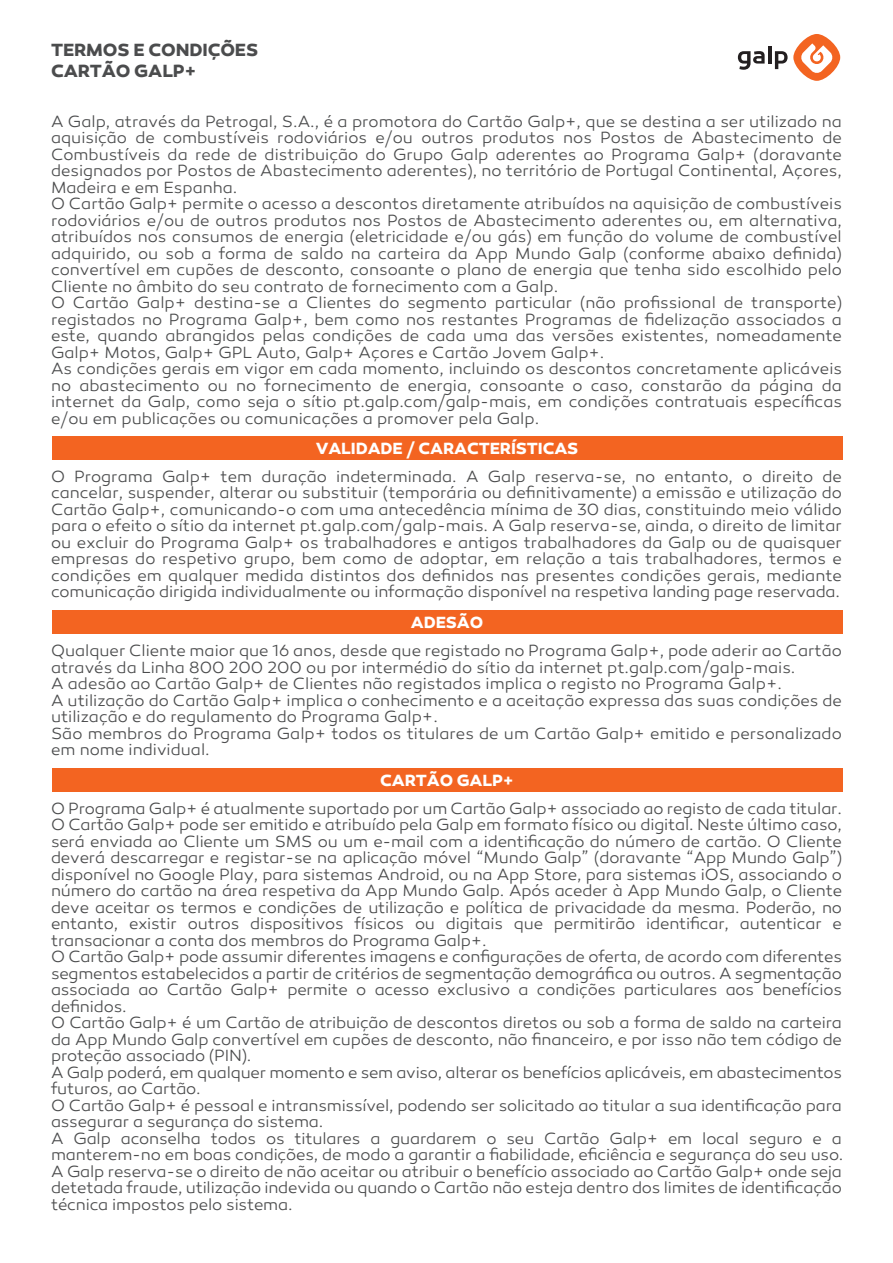
<style>
.page{position:relative;width:893px;height:1263px;background:#fff}
.page>*{position:absolute;margin:0;border:0;box-sizing:border-box;transform-origin:0 0}
.t1{font:700 18px/21.6px "Canaro";letter-spacing:-.01em;color:#4b4c4d}
.t2{font:300 16.5px/16.5px "Canaro";color:#4b4c4d}
.t3{font:700 16.5px "Canaro";letter-spacing:-.01em;color:#fff}
</style>
<div class="page">
<svg style="left:738px;top:51px;width:27px;height:19px"></svg>
<hr style="left:768px;top:46px;width:3px;height:18px;background:#231f20">
<svg style="left:775px;top:51px;width:13px;height:18px"></svg>
<svg style="left:793px;top:34px;width:47px;height:47px"></svg>
<svg style="left:800px;top:43px;width:33px;height:31px"></svg>
<div style="left:52px;top:436px;width:790px;height:23px;background:#f36421"></div>
<div style="left:52px;top:610px;width:790px;height:24px;background:#f36421"></div>
<div style="left:52px;top:768px;width:790px;height:23px;background:#f36421"></div>
<p class="t1" style="left:51px;top:39px;width:209px">TERMOS E CONDIÇÕES<br>CARTÃO GALP+</p>
<p class="t2" style="left:51px;top:113px;width:792px">A Galp, através da Petrogal, S.A., é a promotora do Cartão Galp+, que se destina a ser utilizado na aquisição de combustíveis rodoviários e/ou outros produtos nos Postos de Abastecimento de Combustíveis da rede de distribuição do Grupo Galp aderentes ao Programa Galp+ (doravante designados por Postos de Abastecimento aderentes), no território de Portugal Continental, Açores, Madeira e em Espanha.<br>O Cartão Galp+ permite o acesso a descontos diretamente atribuídos na aquisição de combustíveis rodoviários e/ou de outros produtos nos Postos de Abastecimento aderentes ou, em alternativa, atribuídos nos consumos de energia (eletricidade e/ou gás) em função do volume de combustível adquirido, ou sob a forma de saldo na carteira da App Mundo Galp (conforme abaixo definida) convertível em cupões de desconto, consoante o plano de energia que tenha sido escolhido pelo Cliente no âmbito do seu contrato de fornecimento com a Galp.<br>O Cartão Galp+ destina-se a Clientes do segmento particular (não profissional de transporte) registados no Programa Galp+, bem como nos restantes Programas de fidelização associados a este, quando abrangidos pelas condições de cada uma das versões existentes, nomeadamente Galp+ Motos, Galp+ GPL Auto, Galp+ Açores e Cartão Jovem Galp+.<br>As condições gerais em vigor em cada momento, incluindo os descontos concretamente aplicáveis no abastecimento ou no fornecimento de energia, consoante o caso, constarão da página da internet da Galp, como seja o sítio pt.galp.com/galp-mais, em condições contratuais específicas e/ou em publicações ou comunicações a promover pela Galp.</p>
<p class="t3" style="left:316px;top:438px;width:264px">VALIDADE / CARACTERÍSTICAS</p>
<p class="t2" style="left:51px;top:468px;width:792px;text-align:justify">O Programa Galp+ tem duração indeterminada. A Galp reserva-se, no entanto, o direito de cancelar, suspender, alterar ou substituir (temporária ou definitivamente) a emissão e utilização do Cartão Galp+, comunicando-o com uma antecedência mínima de 30 dias, constituindo meio válido para o efeito o sítio da internet pt.galp.com/galp-mais. A Galp reserva-se, ainda, o direito de limitar ou excluir do Programa Galp+ os trabalhadores e antigos trabalhadores da Galp ou de quaisquer empresas do respetivo grupo, bem como de adoptar, em relação a tais trabalhadores, termos e condições em qualquer medida distintos dos definidos nas presentes condições gerais, mediante comunicação dirigida individualmente ou informação disponível na respetiva landing page reservada.</p>
<p class="t3" style="left:411px;top:612px;width:74px">ADESÃO</p>
<p class="t2" style="left:51px;top:642px;width:792px">Qualquer Cliente maior que 16 anos, desde que registado no Programa Galp+, pode aderir ao Cartão através da Linha 800 200 200 ou por intermédio do sítio da internet pt.galp.com/galp-mais.<br>A adesão ao Cartão Galp+ de Clientes não registados implica o registo no Programa Galp+.<br>A utilização do Cartão Galp+ implica o conhecimento e a aceitação expressa das suas condições de utilização e do regulamento do Programa Galp+.<br>São membros do Programa Galp+ todos os titulares de um Cartão Galp+ emitido e personalizado em nome individual.</p>
<p class="t3" style="left:380px;top:770px;width:135px">CARTÃO GALP+</p>
<p class="t2" style="left:51px;top:800px;width:794px">O Programa Galp+ é atualmente suportado por um Cartão Galp+ associado ao registo de cada titular.<br>O Cartão Galp+ pode ser emitido e atribuído pela Galp em formato físico ou digital. Neste último caso, será enviada ao Cliente um SMS ou um e-mail com a identificação do número de cartão. O Cliente deverá descarregar e registar-se na aplicação móvel “Mundo Galp” (doravante “App Mundo Galp”) disponível no Google Play, para sistemas Android, ou na App Store, para sistemas iOS, associando o número do cartão na área respetiva da App Mundo Galp. Após aceder à App Mundo Galp, o Cliente deve aceitar os termos e condições de utilização e política de privacidade da mesma. Poderão, no entanto, existir outros dispositivos físicos ou digitais que permitirão identificar, autenticar e transacionar a conta dos membros do Programa Galp+.<br>O Cartão Galp+ pode assumir diferentes imagens e configurações de oferta, de acordo com diferentes segmentos estabelecidos a partir de critérios de segmentação demográfica ou outros. A segmentação associada ao Cartão Galp+ permite o acesso exclusivo a condições particulares aos benefícios definidos.<br>O Cartão Galp+ é um Cartão de atribuição de descontos diretos ou sob a forma de saldo na carteira da App Mundo Galp convertível em cupões de desconto, não financeiro, e por isso não tem código de proteção associado (PIN).<br>A Galp poderá, em qualquer momento e sem aviso, alterar os benefícios aplicáveis, em abastecimentos futuros, ao Cartão.<br>O Cartão Galp+ é pessoal e intransmissível, podendo ser solicitado ao titular a sua identificação para assegurar a segurança do sistema.<br>A Galp aconselha todos os titulares a guardarem o seu Cartão Galp+ em local seguro e a manterem-no em boas condições, de modo a garantir a fiabilidade, eficiência e segurança do seu uso.<br>A Galp reserva-se o direito de não aceitar ou atribuir o benefício associado ao Cartão Galp+ onde seja detetada fraude, utilização indevida ou quando o Cartão não esteja dentro dos limites de identificação técnica impostos pelo sistema.</p>
</div>
